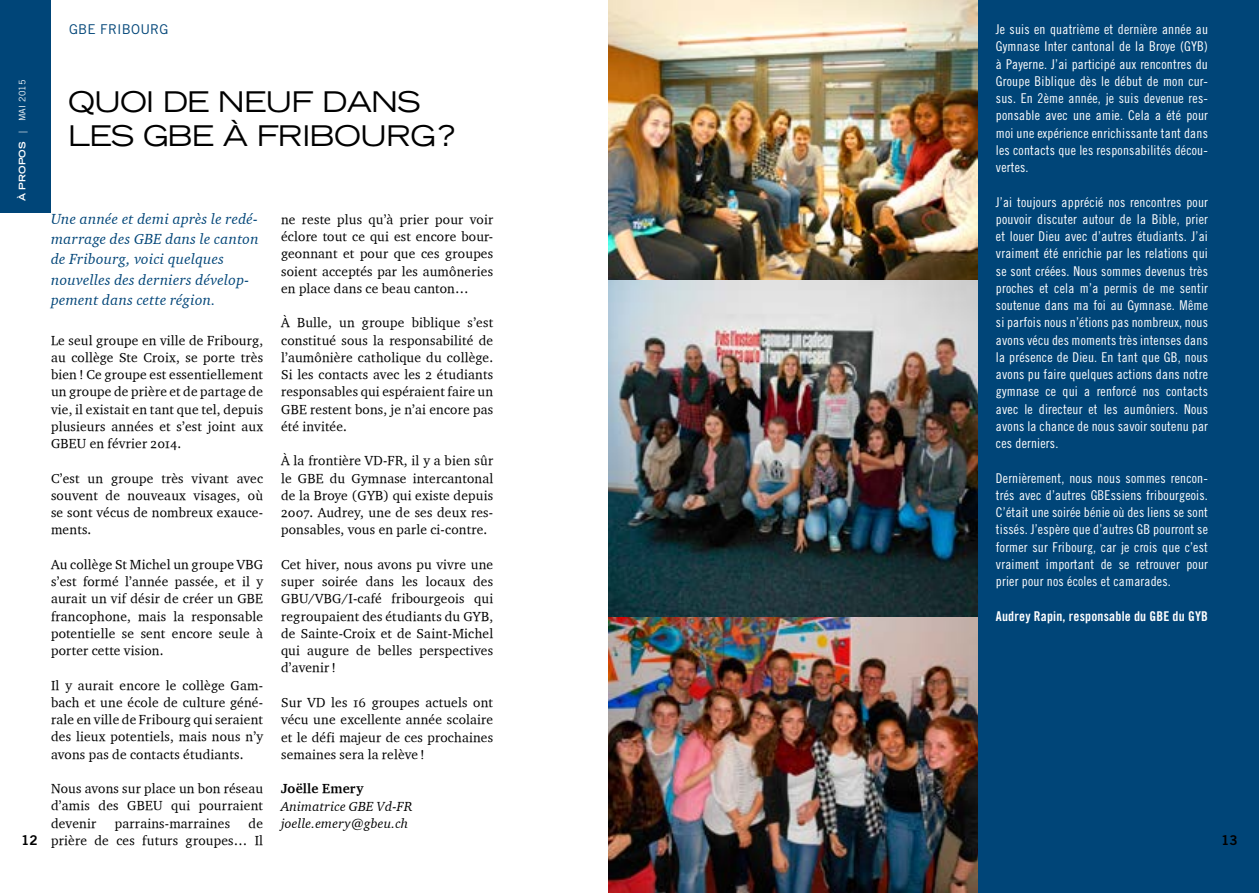
<style>
.page{position:relative;width:1259px;height:893px;background:#fff}
.page>*{position:absolute;margin:0;border:0;box-sizing:border-box;transform-origin:0 0}
.t1{font:expanded 28.5px/34.2px "Trade Gothic LH";letter-spacing:-.03em;color:#000}
.t2{font:15px/20.2px "Charter OSITCTT Italic";letter-spacing:.02em;color:#004578}
.t3{font:13.5px/17.2px "Charter OSITCTT";letter-spacing:.015em;color:#000;text-align:justify}
.t4{font:13.5px/17.2px "Trade Gothic Cond Eighteen";letter-spacing:.015em;color:#fff;text-align:justify}
.t5{font:13.5px/17.2px "Charter OSITCTT Italic";letter-spacing:.015em;color:#000}
.t6{font:13.5px "Trade Gothic Bold Cond Twenty";letter-spacing:.015em;color:#fff}
.t7{font:13.5px "Charter Bd OSITCTT Bold";letter-spacing:.015em;color:#000}
.t8{font:13.5px "Trade Gothic";letter-spacing:.015em;color:#004578}
.t9{font:13.5px "Trade Gothic Bold Two";color:#000}
.t10{font:700 expanded 9px "Trade Gothic LH";letter-spacing:.01em;color:#fff}
.s1{font-weight:400}
.s2{font-family:"Trade Gothic";font-weight:400;font-stretch:normal}
</style>
<div class="page">
<div style="left:978px;top:0;width:281px;height:893px;background:#004578"></div>
<div style="left:0;top:0;width:51px;height:213px;background:#004578"></div>
<img style="left:609px;top:616px;width:369px;height:277px">
<img style="left:608px;top:0;width:369px;height:280px">
<img style="left:608px;top:280px;width:370px;height:336px">
<p class="t8" style="left:69px;top:21px;width:101px">GBE FRIBOURG</p>
<p class="t4" style="left:996px;top:20px;width:213px">Je suis en quatrième et dernière année au Gymnase Inter cantonal de la Broye (GYB) à Payerne. J’ai participé aux rencontres du Groupe Biblique dès le début de mon cur&shy;sus. En 2ème année, je suis devenue res&shy;ponsable avec une amie. Cela a été pour moi une expérience enrichissante tant dans les contacts que les responsabilités décou&shy;vertes.</p>
<p class="t4" style="left:996px;top:193px;width:213px">J’ai toujours apprécié nos rencontres pour pouvoir discuter autour de la Bible, prier et louer Dieu avec d’autres étudiants. J’ai vraiment été enrichie par les relations qui se sont créées. Nous sommes devenus très proches et cela m’a permis de me sentir soutenue dans ma foi au Gymnase. Même si parfois nous n’étions pas nombreux, nous avons vécu des moments très intenses dans la présence de Dieu. En tant que GB, nous avons pu faire quelques actions dans notre gymnase ce qui a renforcé nos contacts avec le directeur et les aumôniers. Nous avons la chance de nous savoir soutenu par ces derniers.</p>
<p class="t4" style="left:996px;top:469px;width:213px">Dernièrement, nous nous sommes rencon&shy;trés avec d’autres GBEssiens fribourgeois.<br>C’était une soirée bénie où des liens se sont tissés. J’espère que d’autres GB pourront se former sur Fribourg, car je crois que c’est vraiment important de se retrouver pour prier pour nos écoles et camarades.</p>
<p class="t6" style="left:996px;top:608px;width:213px">Audrey Rapin, responsable du GBE du GYB</p>
<p class="t10" style="left:16px;top:201px;width:123px;rotate:-90deg">à propos <span class="s1">|</span> <span class="s2">MAI 2015</span></p>
<h1 class="t1" style="left:68px;top:83px;width:389px">QUOI DE NEUF DANS<br>LES GBE À FRIBOURG?</h1>
<p class="t2" style="left:51px;top:208px;width:209px">Une année et demi après le redé&shy;marrage des GBE dans le canton de Fribourg, voici quelques nouvelles des derniers dévelop&shy;pement dans cette région.</p>
<p class="t3" style="left:51px;top:331px;width:214px">Le seul groupe en ville de Fribourg, au collège Ste Croix, se porte très bien ! Ce groupe est essentiellement un groupe de prière et de partage de vie, il existait en tant que tel, depuis plusieurs années et s’est joint aux GBEU en février 2014.</p>
<p class="t3" style="left:51px;top:469px;width:214px">C’est un groupe très vivant avec souvent de nouveaux visages, où se sont vécus de nombreux exauce&shy;ments.</p>
<p class="t3" style="left:51px;top:555px;width:214px">Au collège St Michel un groupe VBG s’est formé l’année passée, et il y aurait un vif désir de créer un GBE francophone, mais la responsable potentielle se sent encore seule à porter cette vision.</p>
<p class="t3" style="left:51px;top:676px;width:214px">Il y aurait encore le collège Gam&shy;bach et une école de culture géné&shy;rale en ville de Fribourg qui seraient des lieux potentiels, mais nous n’y avons pas de contacts étudiants.</p>
<p class="t3" style="left:51px;top:780px;width:213px">Nous avons sur place un bon réseau d’amis des GBEU qui pourraient devenir</p>
<p class="t3" style="left:281px;top:210px;width:214px">ne reste plus qu’à prier pour voir éclore tout ce qui est encore bour&shy;geonnant et pour que ces groupes soient acceptés par les aumôneries en place dans ce beau canton…</p>
<p class="t3" style="left:281px;top:314px;width:214px">À Bulle, un groupe biblique s’est constitué sous la responsabilité de l’aumônière catholique du collège.<br>Si les contacts avec les 2 étudiants responsables qui espéraient faire un GBE restent bons, je n’ai encore pas été invitée.</p>
<p class="t3" style="left:281px;top:452px;width:214px">À la frontière VD-FR, il y a bien sûr le GBE du Gymnase intercantonal de la Broye (GYB) qui existe depuis 2007. Audrey, une de ses deux res&shy;ponsables, vous en parle ci-contre.</p>
<p class="t3" style="left:281px;top:555px;width:214px">Cet hiver, nous avons pu vivre une super soirée dans les locaux des GBU/VBG/I-café fribourgeois qui regroupaient des étudiants du GYB, de Sainte-Croix et de Saint-Michel qui augure de belles perspectives d’avenir!</p>
<p class="t3" style="left:281px;top:693px;width:214px">Sur VD les 16 groupes actuels ont vécu une excellente année scolaire et le défi majeur de ces prochaines semaines sera la relève!</p>
<p class="t7" style="left:281px;top:780px;width:84px">Joëlle Emery</p>
<p class="t5" style="left:281px;top:797px;width:133px">Animatrice GBE Vd-FR joelle.emery@gbeu.ch</p>
<p class="t3" style="left:51px;top:814px;width:214px;text-align:right">de<br>prière de ces futurs groupes… Il</p>
<p class="t3" style="left:115px;top:814px;width:117px">parrains-marraines</p>
<p class="t9" style="left:21px;top:832px;width:18px">12</p>
<p class="t9" style="left:1221px;top:832px;width:18px">13</p>
</div>
